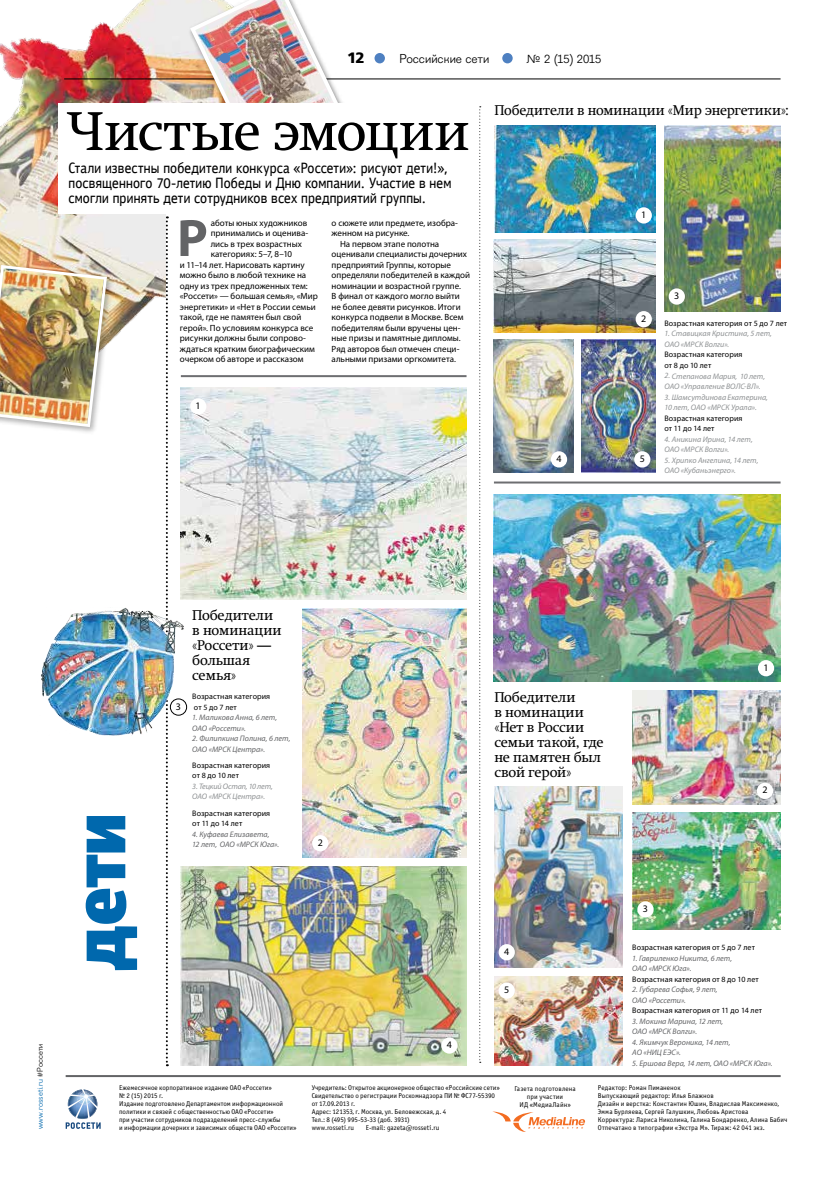
<style>
.page{position:relative;width:820px;height:1191px;background:#fff}
.page>*{position:absolute;margin:0;border:0;box-sizing:border-box;transform-origin:0 0}
.t1{font:54px "Swift C";letter-spacing:-.01em;color:#000}
.t2{font:700 53px "Myriad Pro";color:#636466}
.t3{font:15px "Free Set Bold C";color:#000}
.t4{font:14px/15px "Swift C";color:#000}
.t5{font:12.6px "Figgins Sans";letter-spacing:-.005em;color:#000}
.t6{font:10px "Myriad Pro";color:#000}
.t7{font:9px "Myriad Pro";color:#000}
.t8{font:italic 8px/10.5px "Myriad Pro";color:#636466}
.t9{font:8px/10.5px "Myriad Pro";letter-spacing:.01em;color:#000}
.t10{font:italic 8px/10.5px "Myriad Pro";color:#8e9193}
.t11{font:8px "Figgins Sans";letter-spacing:.015em;color:#0068ad}
.t12{font:7px/8px "Officina Sans Book C";letter-spacing:.005em;color:#000}
.s1{color:#000}
</style>
<div class="page">
<img style="left:0;top:38px;width:166px;height:323px">
<hr style="left:64px;top:79px;width:716px;height:1px;background:#000">
<div style="left:0;top:262px;width:114px;height:172px;background:#000;opacity:.31"></div>
<img style="left:0;top:263px;width:108px;height:165px">
<div style="left:58px;top:103px;width:414px;height:111px;background:#fff"></div>
<svg style="left:66px;top:1089px;width:35px;height:39px"></svg>
<svg style="left:492px;top:1111px;width:93px;height:21px"></svg>
<hr style="left:66px;top:1075px;width:714px;height:2px;background:#636466">
<img style="left:180px;top:387px;width:286px;height:213px">
<img style="left:302px;top:608px;width:164px;height:249px">
<img style="left:181px;top:866px;width:285px;height:199px">
<img style="left:493px;top:494px;width:287px;height:187px">
<img style="left:632px;top:691px;width:148px;height:113px">
<img style="left:632px;top:812px;width:148px;height:117px">
<img style="left:494px;top:786px;width:128px;height:181px">
<img style="left:494px;top:976px;width:128px;height:89px">
<div style="left:757px;top:660px;width:16px;height:16px;background:#fff;border-radius:50%"></div>
<div style="left:190px;top:398px;width:16px;height:16px;background:#fff;border-radius:50%"></div>
<div style="left:756px;top:782px;width:16px;height:17px;background:#fff;border-radius:50%"></div>
<div style="left:312px;top:835px;width:16px;height:16px;background:#fff;border-radius:50%"></div>
<div style="left:637px;top:901px;width:16px;height:16px;background:#fff;border-radius:50%"></div>
<div style="left:498px;top:944px;width:16px;height:16px;background:#fff;border-radius:50%"></div>
<div style="left:441px;top:1037px;width:16px;height:16px;background:#fff;border-radius:50%"></div>
<div style="left:498px;top:982px;width:16px;height:16px;background:#fff;border-radius:50%"></div>
<svg style="left:166px;top:216px;width:2px;height:850px"></svg>
<svg style="left:479px;top:106px;width:1px;height:956px"></svg>
<img style="left:494px;top:126px;width:161px;height:106px">
<img style="left:493px;top:239px;width:162px;height:93px">
<img style="left:664px;top:126px;width:116px;height:185px">
<img style="left:493px;top:339px;width:80px;height:133px">
<img style="left:581px;top:339px;width:74px;height:133px">
<hr style="left:493px;top:481px;width:287px;height:2px;background:#6d6e71">
<hr style="left:181px;top:375px;width:285px;height:2px;background:#6d6e71">
<div style="left:635px;top:207px;width:16px;height:16px;background:#fff;border-radius:50%"></div>
<div style="left:635px;top:311px;width:16px;height:16px;background:#fff;border-radius:50%"></div>
<div style="left:668px;top:288px;width:16px;height:17px;background:#fff;border-radius:50%"></div>
<div style="left:550px;top:451px;width:17px;height:16px;background:#fff;border-radius:50%"></div>
<div style="left:634px;top:451px;width:16px;height:16px;background:#fff;border-radius:50%"></div>
<img style="left:41px;top:608px;width:145px;height:130px">
<div style="left:170px;top:699px;width:16px;height:16px;background:#fff;border-radius:50%"></div>
<div style="left:170px;top:699px;width:17px;height:16px;border:1px solid #000;border-radius:50%"></div>
<div style="left:502px;top:53px;width:10px;height:10px;background:#4e80c1;border-radius:50%"></div>
<img style="left:69px;top:0;width:381px;height:103px">
<h3 class="t3" style="left:347px;top:50px;width:19px">12</h3>
<h3 class="t5" style="left:399px;top:52px;width:91px">Российские сети</h3>
<h3 class="t5" style="left:526px;top:52px;width:76px">№ 2 (15) 2015</h3>
<h1 class="t1" style="left:67px;top:100px;width:403px">Чистые эмоции</h1>
<p class="t7" style="left:210px;top:217px;width:98px">аботы юных художников</p>
<p class="t7" style="left:210px;top:228px;width:99px">принимались и оценива-</p>
<p class="t7" style="left:210px;top:238px;width:93px">лись в трех возрастных</p>
<p class="t7" style="left:210px;top:249px;width:83px">категориях: 5–7, 8–10</p>
<p class="t7" style="left:180px;top:259px;width:126px">и 11–14 лет. Нарисовать картину</p>
<p class="t7" style="left:180px;top:270px;width:128px">можно было в любой технике на</p>
<p class="t7" style="left:180px;top:280px;width:129px">одну из трех предложенных тем:</p>
<p class="t7" style="left:180px;top:291px;width:139px">«Россети» — большая семья», «Мир</p>
<p class="t7" style="left:180px;top:301px;width:137px">энергетики» и «Нет в России семьи</p>
<p class="t7" style="left:180px;top:312px;width:123px">такой, где не памятен был свой</p>
<p class="t7" style="left:180px;top:322px;width:135px">герой». По условиям конкурса все</p>
<p class="t7" style="left:180px;top:333px;width:128px">рисунки должны были сопрово-</p>
<p class="t7" style="left:180px;top:343px;width:137px">ждаться кратким биографическим</p>
<p class="t7" style="left:180px;top:354px;width:125px">очерком об авторе и рассказом</p>
<h2 class="t2" style="left:177px;top:203px;width:32px">Р</h2>
<p class="t7" style="left:331px;top:217px;width:128px">о сюжете или предмете, изобра-</p>
<p class="t7" style="left:331px;top:228px;width:79px">женном на рисунке.</p>
<p class="t7" style="left:340px;top:238px;width:101px">На первом этапе полотна</p>
<p class="t7" style="left:331px;top:249px;width:137px">оценивали специалисты дочерних</p>
<p class="t7" style="left:331px;top:259px;width:121px">предприятий Группы, которые</p>
<p class="t7" style="left:331px;top:270px;width:140px">определяли победителей в каждой</p>
<p class="t7" style="left:331px;top:280px;width:131px">номинации и возрастной группе.</p>
<p class="t7" style="left:331px;top:291px;width:129px">В финал от каждого могло выйти</p>
<p class="t7" style="left:331px;top:301px;width:130px">не более девяти рисунков. Итоги</p>
<p class="t7" style="left:331px;top:312px;width:133px">конкурса подвели в Москве. Всем</p>
<p class="t7" style="left:331px;top:322px;width:130px">победителям были вручены цен-</p>
<p class="t7" style="left:331px;top:333px;width:130px">ные призы и памятные дипломы.</p>
<p class="t7" style="left:331px;top:343px;width:129px">Ряд авторов был отмечен специ-</p>
<p class="t7" style="left:331px;top:354px;width:126px">альными призами оргкомитета.</p>
<h3 class="t6" style="left:195px;top:399px;width:7px">1</h3>
<h3 class="t4" style="left:494px;top:103px;width:296px">Победители в номинации «Мир энергетики»:</h3>
<h3 class="t6" style="left:641px;top:208px;width:7px">1</h3>
<h3 class="t6" style="left:641px;top:312px;width:7px">2</h3>
<h3 class="t6" style="left:556px;top:452px;width:7px">4</h3>
<h3 class="t6" style="left:639px;top:452px;width:7px">5</h3>
<h3 class="t6" style="left:674px;top:289px;width:7px">3</h3>
<p class="t9" style="left:664px;top:318px;width:124px">Возрастная категория от 5 до 7 лет</p>
<p class="t10" style="left:664px;top:328px;width:109px">1. Ставицкая Кристина, 5 лет,<br>ОАО «МРСК Волги».</p>
<p class="t9" style="left:664px;top:349px;width:79px">Возрастная категория от 8 до 10 лет</p>
<p class="t10" style="left:664px;top:370px;width:102px">2. Степанова Мария, 10 лет,<br>ОАО «Управление ВОЛС-ВЛ».</p>
<p class="t10" style="left:664px;top:391px;width:105px">3. Шамсутдинова Екатерина,<br>10 лет, ОАО «МРСК Урала».</p>
<p class="t9" style="left:664px;top:412px;width:79px">Возрастная категория от 11 до 14 лет</p>
<p class="t10" style="left:664px;top:433px;width:90px">4. Аникина Ирина, 14 лет,<br>ОАО «МРСК Волги».</p>
<p class="t10" style="left:664px;top:454px;width:95px">5. Хрипко Ангелина, 14 лет,<br>ОАО «Кубаньэнерго».</p>
<p class="t11" style="left:35px;top:1129px;width:87px;rotate:-90deg">www.rosseti.ru <span class="s1">#Россети</span></p>
<h3 class="t6" style="left:176px;top:700px;width:7px">3</h3>
<h3 class="t4" style="left:192px;top:607px;width:91px">Победители в номинации «Россети» — большая семья»</h3>
<p class="t9" style="left:192px;top:691px;width:79px">Возрастная категория от 5 до 7 лет</p>
<p class="t8" style="left:192px;top:712px;width:86px">1. Маликова Анна, 6 лет,<br>ОАО «Россети».</p>
<p class="t8" style="left:192px;top:733px;width:100px">2. Филипкина Полина, 6 лет,<br>ОАО «МРСК Центра».</p>
<p class="t9" style="left:192px;top:760px;width:79px">Возрастная категория от 8 до 10 лет</p>
<p class="t10" style="left:192px;top:781px;width:82px">3. Тецкий Остап, 10 лет,<br>ОАО «МРСК Центра».</p>
<p class="t9" style="left:192px;top:807px;width:79px">Возрастная категория от 11 до 14 лет</p>
<p class="t8" style="left:192px;top:828px;width:88px">4. Куфаева Елизавета,<br>12 лет, ОАО «МРСК Юга».</p>
<h3 class="t6" style="left:317px;top:836px;width:7px">2</h3>
<h3 class="t4" style="left:494px;top:689px;width:111px">Победители<br>в номинации «Нет в России семьи такой, где не памятен был свой герой»</h3>
<h3 class="t6" style="left:763px;top:661px;width:7px">1</h3>
<h3 class="t6" style="left:762px;top:783px;width:7px">2</h3>
<h3 class="t6" style="left:446px;top:1038px;width:7px">4</h3>
<h3 class="t6" style="left:504px;top:945px;width:7px">4</h3>
<h3 class="t6" style="left:504px;top:983px;width:7px">5</h3>
<h3 class="t6" style="left:642px;top:902px;width:7px">3</h3>
<p class="t9" style="left:632px;top:942px;width:124px">Возрастная категория от 5 до 7 лет</p>
<p class="t8" style="left:632px;top:952px;width:101px">1. Гавриленко Никита, 6 лет,<br>ОАО «МРСК Юга».</p>
<p class="t9" style="left:632px;top:973px;width:128px">Возрастная категория от 8 до 10 лет</p>
<p class="t8" style="left:632px;top:984px;width:87px">2. Губарева Софья, 9 лет,<br>ОАО «Россети».</p>
<p class="t9" style="left:632px;top:1005px;width:131px">Возрастная категория от 11 до 14 лет</p>
<p class="t8" style="left:632px;top:1015px;width:92px">3. Мокина Марина, 12 лет,<br>ОАО «МРСК Волги».</p>
<p class="t8" style="left:632px;top:1036px;width:99px">4. Якимчук Вероника, 14 лет,<br>АО «НИЦ ЕЭС».</p>
<p class="t8" style="left:632px;top:1057px;width:142px">5. Ершова Вера, 14 лет, ОАО «МРСК Юга».</p>
<p class="t12" style="left:119px;top:1083px;width:179px">Ежемесячное корпоративное издание ОАО «Россети»<br>№ 2 (15) 2015 г.<br>Издание подготовлено Департаментом информационной политики и связей с общественностью ОАО «Россети»<br>при участии сотрудников подразделений пресс-службы<br>и информации дочерних и зависимых обществ ОАО «Россети»</p>
<p class="t12" style="left:311px;top:1083px;width:189px">Учредитель: Открытое акционерное общество «Российские сети» Свидетельство о регистрации Роскомнадзора ПИ № ФС77-55390 от 17.09.2013 г.<br>Адрес: 121353, г. Москва, ул. Беловежская, д. 4<br>Тел.: 8 (495) 995-53-33 (доб. 3931)</p>
<p class="t12" style="left:311px;top:1123px;width:44px">www.rosseti.ru</p>
<p class="t12" style="left:365px;top:1123px;width:75px">E-mail: gazeta@rosseti.ru</p>
<p class="t12" style="left:514px;top:1084px;width:63px;text-align:center">Газета подготовлена при участии<br>ИД «МедиаЛайн»</p>
<p class="t12" style="left:597px;top:1084px;width:191px">Редактор: Роман Пиманенок<br>Выпускающий редактор: Илья Блажнов<br>Дизайн и верстка: Константин Юшин, Владислав Максименко, Эмма Бурляева, Сергей Галушкин, Любовь Аристова<br>Корректура: Лариса Николина, Галина Бондаренко, Алина Бабич Отпечатано в типографии «Экстра М». Тираж: 42 041 экз.</p>
</div>
